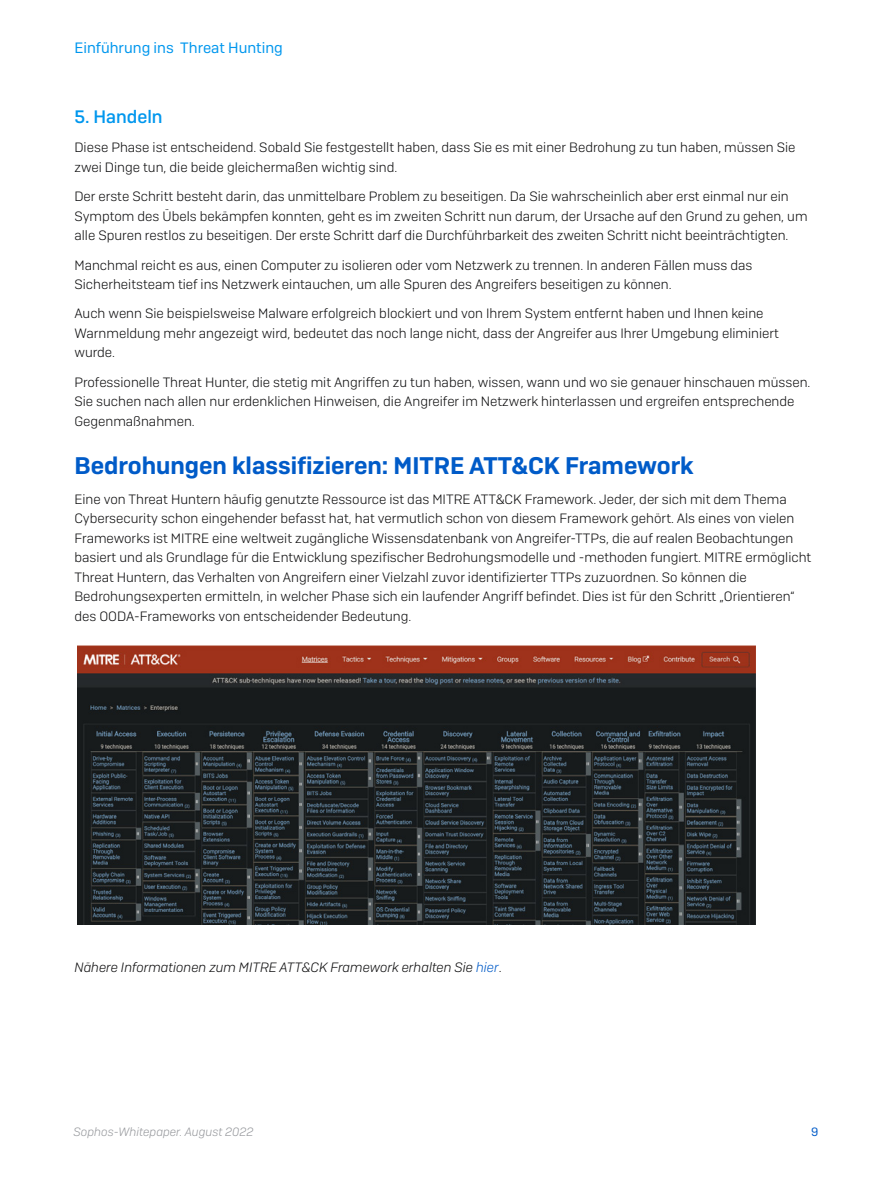
<style>
.page{position:relative;width:893px;height:1191px;background:#fff}
.page>*{position:absolute;margin:0;border:0;box-sizing:border-box;transform-origin:0 0}
.Subheading_1{font:600 24px "Sophos Sans";color:#005bc8}
.Subheading_2{font:500 18px "Sophos Sans";color:#0097ee}
.t1{font:15px "Sophos Sans";color:#0097ee}
.Body_Copy{font:300 13.5px/19.5px "Sophos Sans";color:#0d0d0e}
.Body_Copy-2{font:italic 300 13.5px "Sophos Sans";color:#0d0d0e}
.t2{font:italic 300 12px "Sophos Sans";color:#96989c}
.t3{font:12px "Sophos Sans";color:#005bc8}
.s1{color:#005bc8}
.s2{font-style:normal}
</style>
<div class="page">
<img style="left:77px;top:645px;width:678px;height:279px">
<p class="t1" style="left:74px;top:39px;width:210px">Einführung ins Threat Hunting</p>
<p class="Subheading_2" style="left:74px;top:106px;width:90px">5. Handeln</p>
<p class="Body_Copy" style="left:74px;top:138px;width:723px">Diese Phase ist entscheidend. Sobald Sie festgestellt haben, dass Sie es mit einer Bedrohung zu tun haben, müssen Sie zwei Dinge tun, die beide gleichermaßen wichtig sind.</p>
<p class="Body_Copy" style="left:74px;top:186px;width:735px">Der erste Schritt besteht darin, das unmittelbare Problem zu beseitigen. Da Sie wahrscheinlich aber erst einmal nur ein<br>Symptom des Übels bekämpfen konnten, geht es im zweiten Schritt nun darum, der Ursache auf den Grund zu gehen, um alle Spuren restlos zu beseitigen. Der erste Schritt darf die Durchführbarkeit des zweiten Schritt nicht beeinträchtigten.</p>
<p class="Body_Copy" style="left:74px;top:255px;width:679px">Manchmal reicht es aus, einen Computer zu isolieren oder vom Netzwerk zu trennen. In anderen Fällen muss das<br>Sicherheitsteam tief ins Netzwerk eintauchen, um alle Spuren des Angreifers beseitigen zu können.</p>
<p class="Body_Copy" style="left:74px;top:303px;width:706px">Auch wenn Sie beispielsweise Malware erfolgreich blockiert und von Ihrem System entfernt haben und Ihnen keine<br>Warnmeldung mehr angezeigt wird, bedeutet das noch lange nicht, dass der Angreifer aus Ihrer Umgebung eliminiert wurde.</p>
<p class="Body_Copy" style="left:74px;top:372px;width:737px">Professionelle Threat Hunter, die stetig mit Angriffen zu tun haben, wissen, wann und wo sie genauer hinschauen müssen.<br>Sie suchen nach allen nur erdenklichen Hinweisen, die Angreifer im Netzwerk hinterlassen und ergreifen entsprechende<br>Gegenmaßnahmen.</p>
<p class="Subheading_1" style="left:74px;top:451px;width:621px">Bedrohungen klassifizieren: MITRE ATT&amp;CK Framework</p>
<p class="Body_Copy" style="left:74px;top:489px;width:738px">Eine von Threat Huntern häufig genutzte Ressource ist das MITRE ATT&amp;CK Framework. Jeder, der sich mit dem Thema Cybersecurity schon eingehender befasst hat, hat vermutlich schon von diesem Framework gehört. Als eines von vielen Frameworks ist MITRE eine weltweit zugängliche Wissensdatenbank von Angreifer-TTPs, die auf realen Beobachtungen basiert und als Grundlage für die Entwicklung spezifischer Bedrohungsmodelle und -methoden fungiert. MITRE ermöglicht Threat Huntern, das Verhalten von Angreifern einer Vielzahl zuvor identifizierter TTPs zuzuordnen. So können die Bedrohungsexperten ermitteln, in welcher Phase sich ein laufender Angriff befindet. Dies ist für den Schritt „Orientieren“ des OODA-Frameworks von entscheidender Bedeutung.</p>
<p class="Body_Copy-2" style="left:74px;top:959px;width:429px">Nähere Informationen zum MITRE ATT&amp;CK Framework erhalten Sie <span class="s1">hier</span><span class="s2">.</span></p>
<p class="t2" style="left:74px;top:1124px;width:182px">Sophos-Whitepaper. August 2022</p>
<p class="t3" style="left:811px;top:1124px;width:9px">9</p>
</div>
